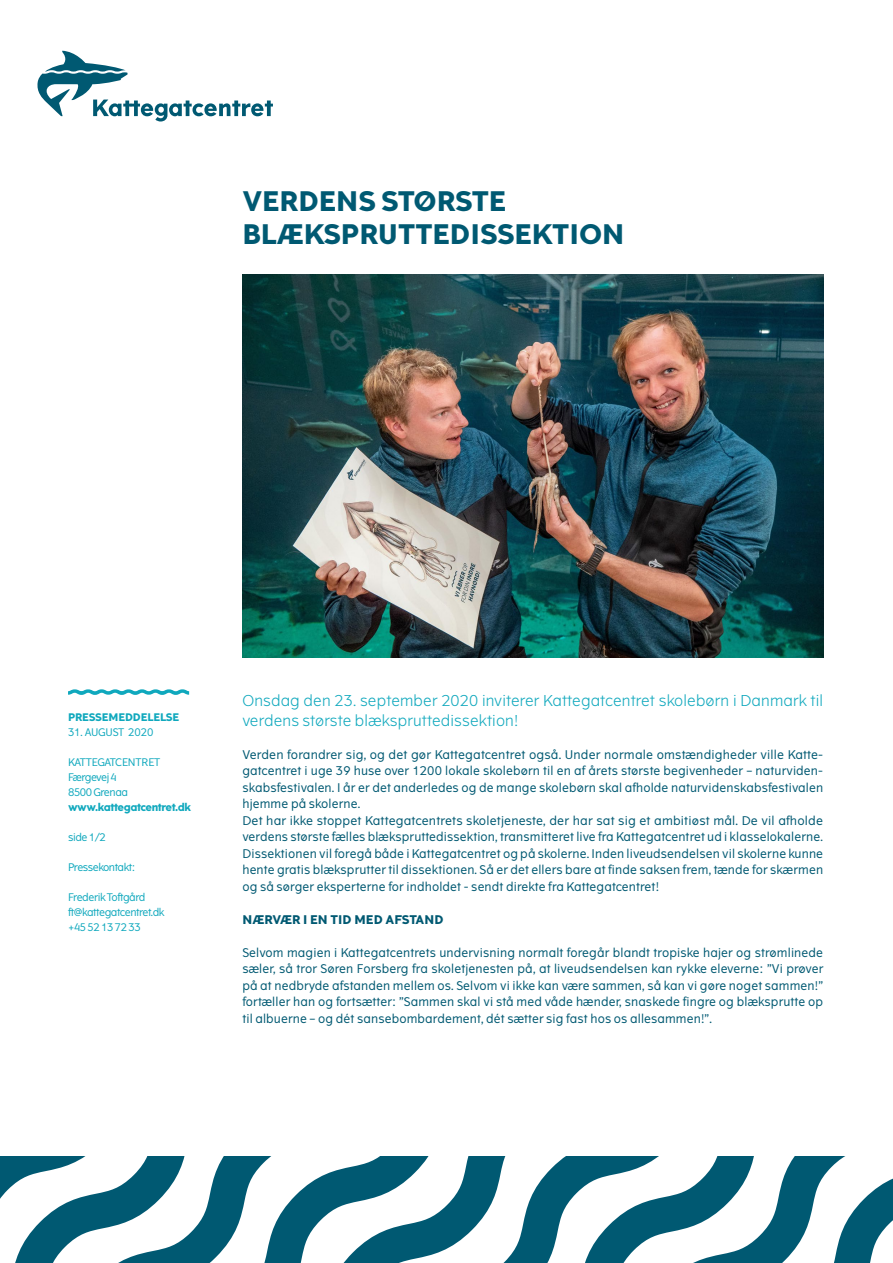
<style>
.page{position:relative;width:893px;height:1263px;background:#fff}
.page>*{position:absolute;margin:0;border:0;box-sizing:border-box;transform-origin:0 0}
.t1{font:700 27px/33px "The Wave";color:#005972}
.t2{font:300 15px/19.5px "The Wave";letter-spacing:.01em;color:#0fa8bd}
.t3{font:12px/16.5px "The Wave";letter-spacing:.01em;color:#005972}
.t4{font:700 12px "The Wave";letter-spacing:.01em;color:#005972}
.t5{font:10.5px/15px "The Wave";letter-spacing:-.04em;color:#0fa8bd}
.t6{font:700 10.5px "The Wave";letter-spacing:-.04em;color:#0fa8bd}
.t7{font:700 10.5px "The Wave";letter-spacing:-.01em;color:#0fa8bd}
.t8{font:10.5px "The Wave";letter-spacing:-.01em;color:#0fa8bd}
</style>
<div class="page">
<img style="left:242px;top:274px;width:581px;height:383px">
<svg style="left:68px;top:689px;width:121px;height:6px"></svg>
<svg style="left:37px;top:51px;width:236px;height:71px"></svg>
<svg style="left:0;top:1157px;width:893px;height:106px"></svg>
<h1 class="t1" style="left:242px;top:186px;width:383px">VERDENS STØRSTE<br>BLÆKSPRUTTEDISSEKTION</h1>
<p class="t7" style="left:68px;top:710px;width:113px">PRESSEMEDDELELSE</p>
<p class="t8" style="left:68px;top:725px;width:87px">31. AUGUST 2020</p>
<p class="t5" style="left:68px;top:754px;width:94px">KATTEGATCENTRET<br>Færgevej 4<br>8500 Grenaa</p>
<p class="t6" style="left:68px;top:800px;width:124px">www.kattegatcentret.dk</p>
<p class="t5" style="left:68px;top:829px;width:39px">side 1/2</p>
<p class="t5" style="left:68px;top:859px;width:69px">Pressekontakt:</p>
<p class="t5" style="left:68px;top:889px;width:98px">Frederik Toftgård ft@kattegatcentret.dk +45 52 13 72 33</p>
<p class="t2" style="left:242px;top:691px;width:582px">Onsdag den 23. september 2020 inviterer Kattegatcentret skolebørn i Danmark til verdens største blækspruttedissektion!</p>
<p class="t3" style="left:242px;top:746px;width:582px">Verden forandrer sig, og det gør Kattegatcentret også. Under normale omstændigheder ville Katte&shy;gatcentret i uge 39 huse over 1200 lokale skolebørn til en af årets største begivenheder – naturviden&shy;skabsfestivalen. I år er det anderledes og de mange skolebørn skal afholde naturvidenskabsfestivalen hjemme på skolerne.<br>Det har ikke stoppet Kattegatcentrets skoletjeneste, der har sat sig et ambitiøst mål. De vil afholde verdens største fælles blækspruttedissektion, transmitteret live fra Kattegatcentret ud i klasselokalerne.<br>Dissektionen vil foregå både i Kattegatcentret og på skolerne. Inden liveudsendelsen vil skolerne kunne hente gratis blæksprutter til dissektionen. Så er det ellers bare at finde saksen frem, tænde for skærmen og så sørger eksperterne for indholdet - sendt direkte fra Kattegatcentret!</p>
<p class="t4" style="left:242px;top:912px;width:203px">NÆRVÆR I EN TID MED AFSTAND</p>
<p class="t3" style="left:242px;top:944px;width:582px;text-align:justify">Selvom magien i Kattegatcentrets undervisning normalt foregår blandt tropiske hajer og strømlinede sæler, så tror Søren Forsberg fra skoletjenesten på, at liveudsendelsen kan rykke eleverne: ”Vi prøver på at nedbryde afstanden mellem os. Selvom vi ikke kan være sammen, så kan vi gøre noget sammen!” fortæller han og fortsætter: ”Sammen skal vi stå med våde hænder, snaskede fingre og blæksprutte op til albuerne – og dét sansebombardement, dét sætter sig fast hos os allesammen!”.</p>
</div>
